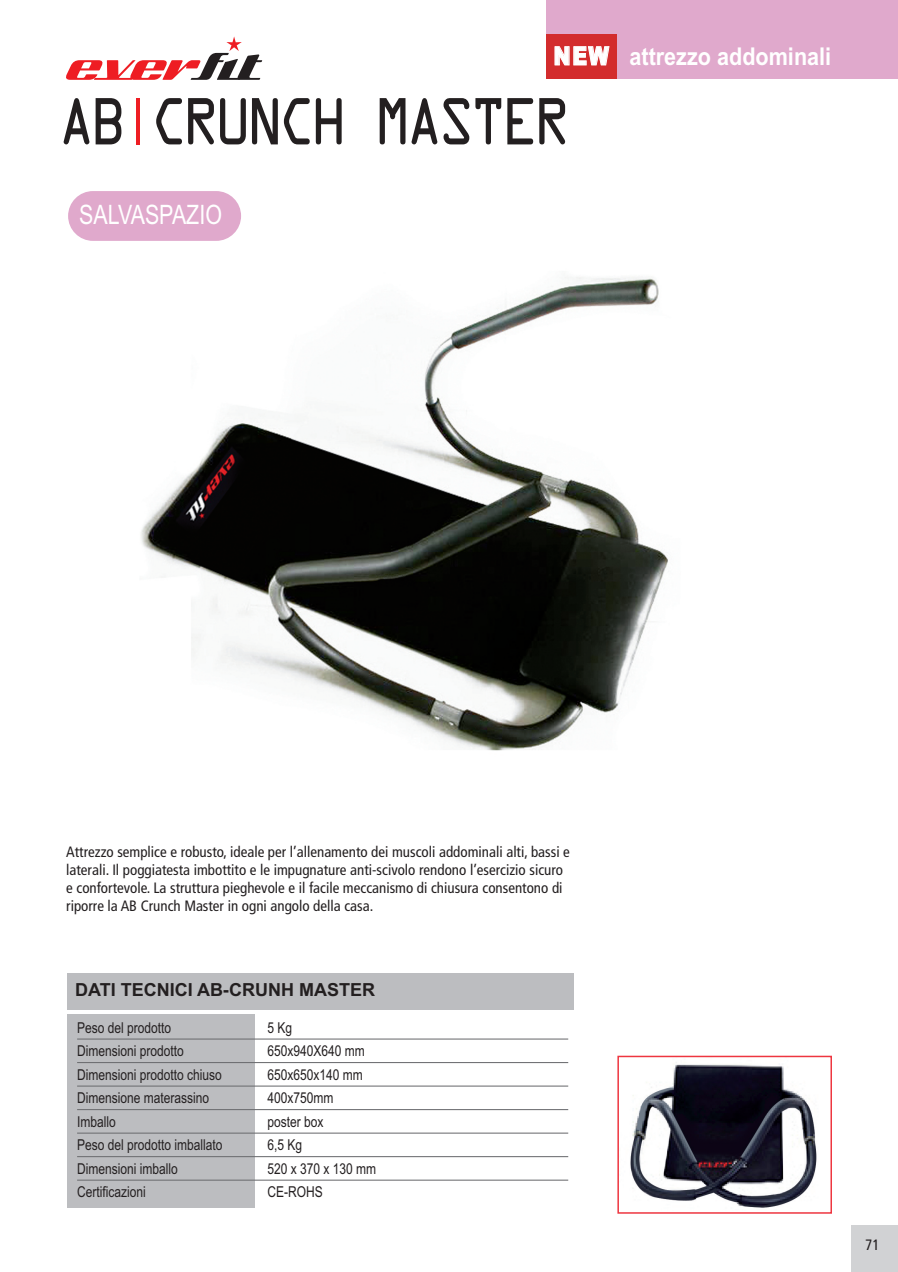
<style>
.page{position:relative;width:898px;height:1272px;background:#fff}
.page>*{position:absolute;margin:0;border:0;box-sizing:border-box;transform-origin:0 0}
.t1{font:26.7px "Arial";color:#fff;scale:.8 1}
.t2{font:700 24.6px "Arial";color:#fff;scale:.88 1}
.t3{font:700 18px "Arial";color:#231f20}
.t4{font:condensed 15px/18px "Frutiger LT Std";color:#231f20}
.t5{font:15px "Arial";color:#231f20;scale:.8 1}
.s1{font-weight:900;font-size:25.5px}
</style>
<div class="page">
<div style="left:546px;top:0;width:351px;height:79px;background:#e0a9cc"></div>
<svg style="left:66px;top:36px;width:196px;height:44px"></svg>
<div style="left:546px;top:34px;width:71px;height:45px;background:#d32c2d"></div>
<div style="left:850px;top:1225px;width:47px;height:46px;background:#d1d2d4"></div>
<img style="left:141px;top:236px;width:527px;height:515px">
<svg style="left:63px;top:98px;width:27px;height:46px"></svg>
<svg style="left:96px;top:98px;width:25px;height:46px"></svg>
<hr style="left:136px;top:98px;width:4px;height:47px;background:#ee1d23">
<svg style="left:156px;top:98px;width:26px;height:46px"></svg>
<svg style="left:188px;top:98px;width:26px;height:46px"></svg>
<svg style="left:220px;top:98px;width:26px;height:46px"></svg>
<svg style="left:252px;top:98px;width:26px;height:46px"></svg>
<svg style="left:284px;top:98px;width:25px;height:46px"></svg>
<svg style="left:316px;top:98px;width:25px;height:46px"></svg>
<svg style="left:379px;top:98px;width:26px;height:46px"></svg>
<svg style="left:411px;top:98px;width:26px;height:46px"></svg>
<svg style="left:443px;top:98px;width:26px;height:46px"></svg>
<svg style="left:475px;top:98px;width:26px;height:46px"></svg>
<svg style="left:507px;top:98px;width:26px;height:46px"></svg>
<svg style="left:539px;top:98px;width:26px;height:46px"></svg>
<img style="left:630px;top:1062px;width:187px;height:146px">
<div style="left:617px;top:1055px;width:214px;height:158px;border:2px solid #ee3640"></div>
<div style="left:67px;top:1014px;width:187px;height:43px;background:#bcbdc0"></div>
<div style="left:67px;top:1052px;width:187px;height:155px;background:#bcbdc0"></div>
<div style="left:67px;top:973px;width:506px;height:36px;background:#bcbdc0"></div>
<hr style="left:77px;top:1038px;width:491px;height:1px;background:#6c6d70">
<hr style="left:77px;top:1062px;width:491px;height:1px;background:#6c6d70">
<hr style="left:77px;top:1085px;width:491px;height:1px;background:#6c6d70">
<hr style="left:77px;top:1109px;width:491px;height:1px;background:#6c6d70">
<hr style="left:77px;top:1132px;width:491px;height:1px;background:#6c6d70">
<hr style="left:77px;top:1156px;width:491px;height:1px;background:#6c6d70">
<hr style="left:77px;top:1179px;width:491px;height:1px;background:#6c6d70">
<div style="left:68px;top:191px;width:173px;height:50px;background:#e0a9cc;border-radius:25px"></div>
<h1 class="t1" style="left:79px;top:199px;width:180px">SALVASPAZIO</h1>
<h2 class="t2" style="left:553px;top:42px;width:317px"><span class="s1">NEW</span> attrezzo addominali</h2>
<p class="t4" style="left:66px;top:844px;width:505px">Attrezzo semplice e robusto, ideale per l’allenamento dei muscoli addominali alti, bassi e laterali. Il poggiatesta imbottito e le impugnature anti-scivolo rendono l’esercizio sicuro e confortevole. La struttura pieghevole e il facile meccanismo di chiusura consentono di riporre la AB Crunch Master in ogni angolo della casa.</p>
<p class="t3" style="left:75px;top:978px;width:301px">DATI TECNICI AB-CRUNH MASTER</p>
<p class="t5" style="left:77px;top:1018px;width:119px">Peso del prodotto</p>
<p class="t5" style="left:267px;top:1018px;width:32px">5 Kg</p>
<p class="t5" style="left:77px;top:1042px;width:135px">Dimensioni prodotto</p>
<p class="t5" style="left:267px;top:1042px;width:123px">650x940X640 mm</p>
<p class="t5" style="left:77px;top:1065px;width:182px">Dimensioni prodotto chiuso</p>
<p class="t5" style="left:267px;top:1065px;width:121px">650x650x140 mm</p>
<p class="t5" style="left:77px;top:1089px;width:167px">Dimensione materassino</p>
<p class="t5" style="left:267px;top:1089px;width:84px">400x750mm</p>
<p class="t5" style="left:77px;top:1112px;width:50px">Imballo</p>
<p class="t5" style="left:267px;top:1112px;width:72px">poster box</p>
<p class="t5" style="left:77px;top:1136px;width:183px">Peso del prodotto imballato</p>
<p class="t5" style="left:267px;top:1136px;width:45px">6,5 Kg</p>
<p class="t5" style="left:77px;top:1159px;width:127px">Dimensioni imballo</p>
<p class="t5" style="left:267px;top:1159px;width:137px">520 x 370 x 130 mm</p>
<p class="t5" style="left:77px;top:1183px;width:87px">Certificazioni</p>
<p class="t5" style="left:267px;top:1183px;width:71px">CE-ROHS</p>
<p class="t4" style="left:864px;top:1237px;width:16px">71</p>
</div>
